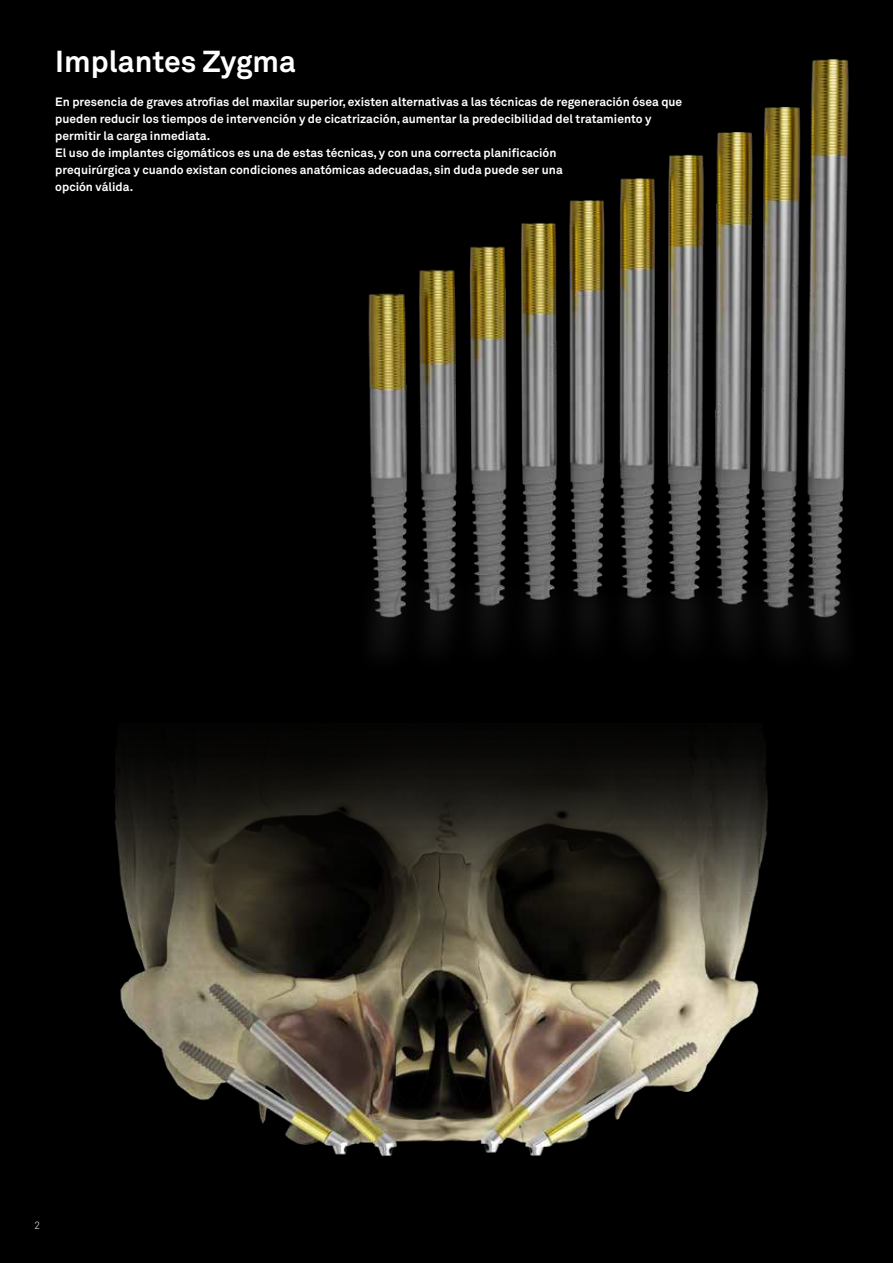
<style>
.page{position:relative;width:893px;height:1263px;background:#000}
.page>*{position:absolute;margin:0;border:0;box-sizing:border-box;transform-origin:0 0}
.t1{font:700 30px "Akkurat Pro";color:#fff}
.t2{font:700 12px/17px "Akkurat Pro";color:#fff}
.t3{font:10.5px "Akkurat Light Pro";color:#fff}
</style>
<div class="page">
<img style="left:114px;top:746px;width:654px;height:410px">
<img style="left:368px;top:59px;width:481px;height:593px">
<h1 class="t1" style="left:55px;top:43px;width:242px">Implantes Zygma</h1>
<p class="t2" style="left:55px;top:94px;width:629px">En presencia de graves atrofias del maxilar superior, existen alternativas a las técnicas de regeneración ósea que pueden reducir los tiempos de intervención y de cicatrización, aumentar la predecibilidad del tratamiento y permitir la carga inmediata.<br>El uso de implantes cigomáticos es una de estas técnicas, y con una correcta planificación<br>prequirúrgica y cuando existan condiciones anatómicas adecuadas, sin duda puede ser una<br>opción válida.</p>
<p class="t3" style="left:34px;top:1219px;width:7px">2</p>
</div>
